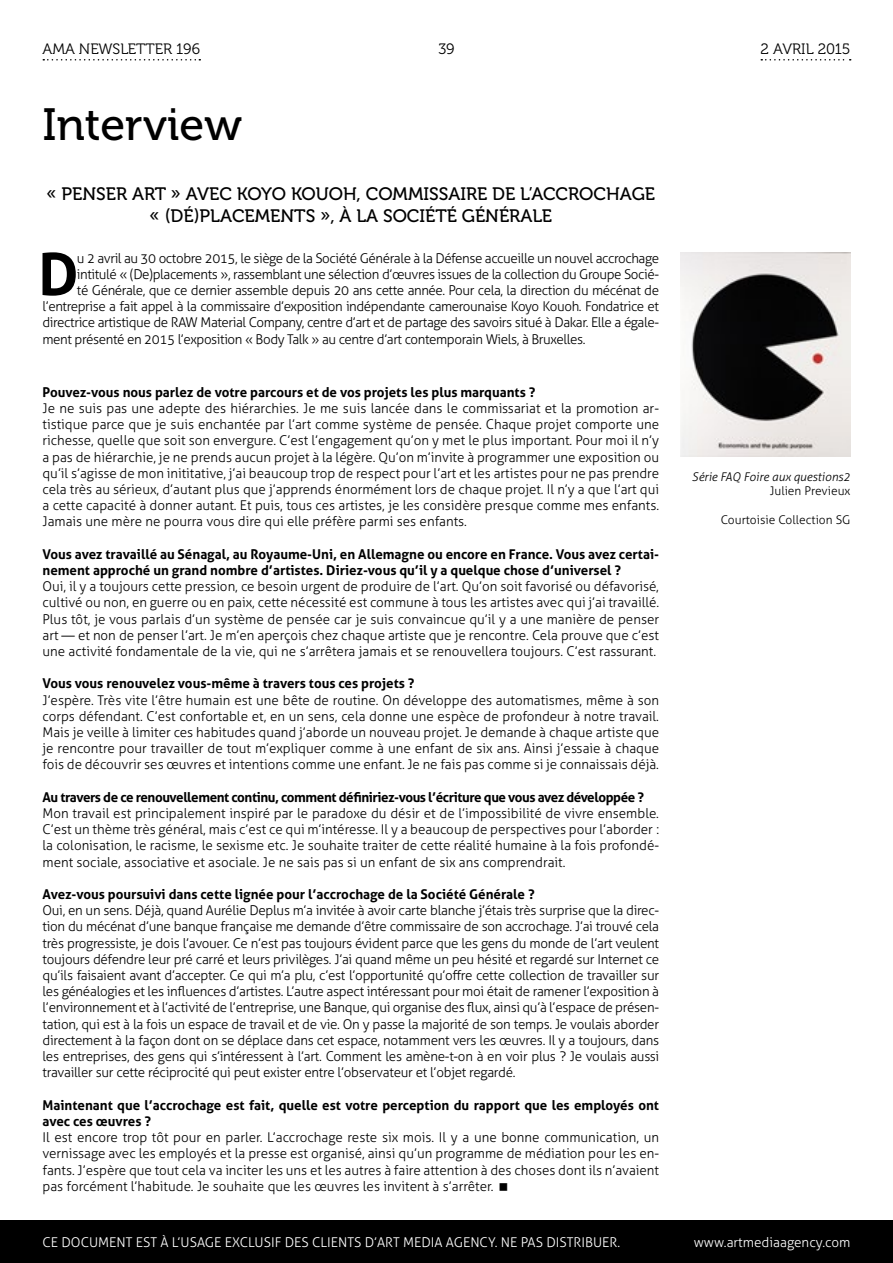
<style>
.page{position:relative;width:893px;height:1263px;background:#fff}
.page>*{position:absolute;margin:0;border:0;box-sizing:border-box;transform-origin:0 0}
.t1{font:700 58.35px "Aller";color:#000}
.t2{font:45px "Museo 500";color:#000}
.t3{font:18px/21.6px "Museo 500";color:#000;text-align:center}
.t4{font:15px "Museo 300";color:#000}
.t5{font:300 13.5px/16.2px "Aller";letter-spacing:-.03em;color:#000;text-align:justify}
.t6{font:700 13.5px/16.2px "Aller";color:#000}
.t7{font:300 13.5px "Aller";color:#fff}
.t8{font:700 13.5px "Aller";letter-spacing:-.04em;color:#000}
.t9{font:300 12px "Aller";color:#000}
.t10{font:italic 300 12px "Aller";color:#000}
</style>
<div class="page">
<img style="left:680px;top:253px;width:170px;height:204px">
<div style="left:0;top:1220px;width:893px;height:43px;background:#000"></div>
<svg style="left:43px;top:59px;width:157px;height:2px"></svg>
<svg style="left:761px;top:59px;width:90px;height:2px"></svg>
<p class="t4" style="left:43px;top:41px;width:159px">AMA NEWSLETTER 196</p>
<p class="t4" style="left:438px;top:41px;width:18px">39</p>
<p class="t4" style="left:760px;top:41px;width:91px">2 AVRIL 2015</p>
<h2 class="t2" style="left:43px;top:100px;width:201px">INTERVIEW</h2>
<h3 class="t3" style="left:47px;top:183px;width:610px">« PENSER ART » AVEC KOYO KOUOH, COMMISSAIRE DE L’ACCROCHAGE « (DÉ)PLACEMENTS », À LA SOCIÉTÉ GÉNÉRALE</h3>
<h1 class="t1" style="left:38px;top:238px;width:42px">D</h1>
<p class="t5" style="left:77px;top:250px;width:584px">u 2 avril au 30 octobre 2015, le siège de la Société Générale à la Défense accueille un nouvel accrochage</p>
<p class="t5" style="left:77px;top:266px;width:584px">intitulé « (De)placements », rassemblant une sélection d’œuvres issues de la collection du Groupe Socié-</p>
<p class="t5" style="left:77px;top:282px;width:584px">té Générale, que ce dernier assemble depuis 20 ans cette année. Pour cela, la direction du mécénat de</p>
<p class="t5" style="left:43px;top:298px;width:618px">l’entreprise a fait appel à la commissaire d’exposition indépendante camerounaise Koyo Kouoh. Fondatrice et</p>
<p class="t5" style="left:43px;top:314px;width:618px">directrice artistique de RAW Material Company, centre d’art et de partage des savoirs situé à Dakar. Elle a égale-</p>
<p class="t5" style="left:43px;top:331px;width:544px">ment présenté en 2015 l’exposition « Body Talk » au centre d’art contemporain Wiels, à Bruxelles.</p>
<p class="t6" style="left:43px;top:384px;width:494px">Pouvez-vous nous parlez de votre parcours et de vos projets les plus marquants ?</p>
<p class="t5" style="left:43px;top:400px;width:618px">Je ne suis pas une adepte des hiérarchies. Je me suis lancée dans le commissariat et la promotion ar&shy;tistique parce que je suis enchantée par l’art comme système de pensée. Chaque projet comporte une richesse, quelle que soit son envergure. C’est l’engagement qu’on y met le plus important. Pour moi il n’y a pas de hiérarchie, je ne prends aucun projet à la légère. Qu’on m’invite à programmer une exposition ou qu’il s’agisse de mon inititative, j’ai beaucoup trop de respect pour l’art et les artistes pour ne pas prendre cela très au sérieux, d’autant plus que j’apprends énormément lors de chaque projet. Il n’y a que l’art qui a cette capacité à donner autant. Et puis, tous ces artistes, je les considère presque comme mes enfants.<br>Jamais une mère ne pourra vous dire qui elle préfère parmi ses enfants.</p>
<p class="t6" style="left:43px;top:546px;width:618px">Vous avez travaillé au Sénagal, au Royaume-Uni, en Allemagne ou encore en France. Vous avez certai&shy;nement approché un grand nombre d’artistes. Diriez-vous qu’il y a quelque chose d’universel ?</p>
<p class="t5" style="left:43px;top:578px;width:618px">Oui, il y a toujours cette pression, ce besoin urgent de produire de l’art. Qu’on soit favorisé ou défavorisé, cultivé ou non, en guerre ou en paix, cette nécessité est commune à tous les artistes avec qui j’ai travaillé.<br>Plus tôt, je vous parlais d’un système de pensée car je suis convaincue qu’il y a une manière de penser art — et non de penser l’art. Je m’en aperçois chez chaque artiste que je rencontre. Cela prouve que c’est une activité fondamentale de la vie, qui ne s’arrêtera jamais et se renouvellera toujours. C’est rassurant.</p>
<p class="t6" style="left:43px;top:675px;width:373px">Vous vous renouvelez vous-même à travers tous ces projets ?</p>
<p class="t5" style="left:43px;top:692px;width:618px">J’espère. Très vite l’être humain est une bête de routine. On développe des automatismes, même à son corps défendant. C’est confortable et, en un sens, cela donne une espèce de profondeur à notre travail.<br>Mais je veille à limiter ces habitudes quand j’aborde un nouveau projet. Je demande à chaque artiste que je rencontre pour travailler de tout m’expliquer comme à une enfant de six ans. Ainsi j’essaie à chaque fois de découvrir ses œuvres et intentions comme une enfant. Je ne fais pas comme si je connaissais déjà.</p>
<p class="t8" style="left:43px;top:789px;width:603px">Au travers de ce renouvellement continu, comment définiriez-vous l’écriture que vous avez développée ?</p>
<p class="t5" style="left:43px;top:805px;width:618px">Mon travail est principalement inspiré par le paradoxe du désir et de l’impossibilité de vivre ensemble.<br>C’est un thème très général, mais c’est ce qui m’intéresse. Il y a beaucoup de perspectives pour l’aborder : la colonisation, le racisme, le sexisme etc. Je souhaite traiter de cette réalité humaine à la fois profondé&shy;ment sociale, associative et asociale. Je ne sais pas si un enfant de six ans comprendrait.</p>
<p class="t6" style="left:43px;top:886px;width:494px">Avez-vous poursuivi dans cette lignée pour l’accrochage de la Société Générale ?</p>
<p class="t5" style="left:43px;top:902px;width:618px">Oui, en un sens. Déjà, quand Aurélie Deplus m’a invitée à avoir carte blanche j’étais très surprise que la direc&shy;tion du mécénat d’une banque française me demande d’être commissaire de son accrochage. J’ai trouvé cela très progressiste, je dois l’avouer. Ce n’est pas toujours évident parce que les gens du monde de l’art veulent toujours défendre leur pré carré et leurs privilèges. J’ai quand même un peu hésité et regardé sur Internet ce qu’ils faisaient avant d’accepter. Ce qui m’a plu, c’est l’opportunité qu’offre cette collection de travailler sur les généalogies et les influences d’artistes. L’autre aspect intéressant pour moi était de ramener l’exposition à l’environnement et à l’activité de l’entreprise, une Banque, qui organise des flux, ainsi qu’à l’espace de présen&shy;tation, qui est à la fois un espace de travail et de vie. On y passe la majorité de son temps. Je voulais aborder directement à la façon dont on se déplace dans cet espace, notamment vers les œuvres. Il y a toujours, dans les entreprises, des gens qui s’intéressent à l’art. Comment les amène-t-on à en voir plus ? Je voulais aussi travailler sur cette réciprocité qui peut exister entre l’observateur et l’objet regardé.</p>
<p class="t6" style="left:43px;top:1097px;width:618px">Maintenant que l’accrochage est fait, quelle est votre perception du rapport que les employés ont avec ces œuvres ?</p>
<p class="t5" style="left:43px;top:1129px;width:618px">Il est encore trop tôt pour en parler. L’accrochage reste six mois. Il y a une bonne communication, un vernissage avec les employés et la presse est organisé, ainsi qu’un programme de médiation pour les en&shy;fants. J’espère que tout cela va inciter les uns et les autres à faire attention à des choses dont ils n’avaient pas forcément l’habitude. Je souhaite que les œuvres les invitent à s’arrêter.</p>
<p class="t10" style="left:692px;top:469px;width:160px">Série FAQ Foire aux questions2</p>
<p class="t9" style="left:770px;top:484px;width:82px">Julien Previeux</p>
<p class="t9" style="left:721px;top:513px;width:131px">Courtoisie Collection SG</p>
<p class="t7" style="left:43px;top:1234px;width:579px">Ce document est à l’usage exclusif des clients d’Art M edia Agency. N e pas distribuer.</p>
<p class="t7" style="left:694px;top:1234px;width:158px">www.artmediaagency.com</p>
</div>
